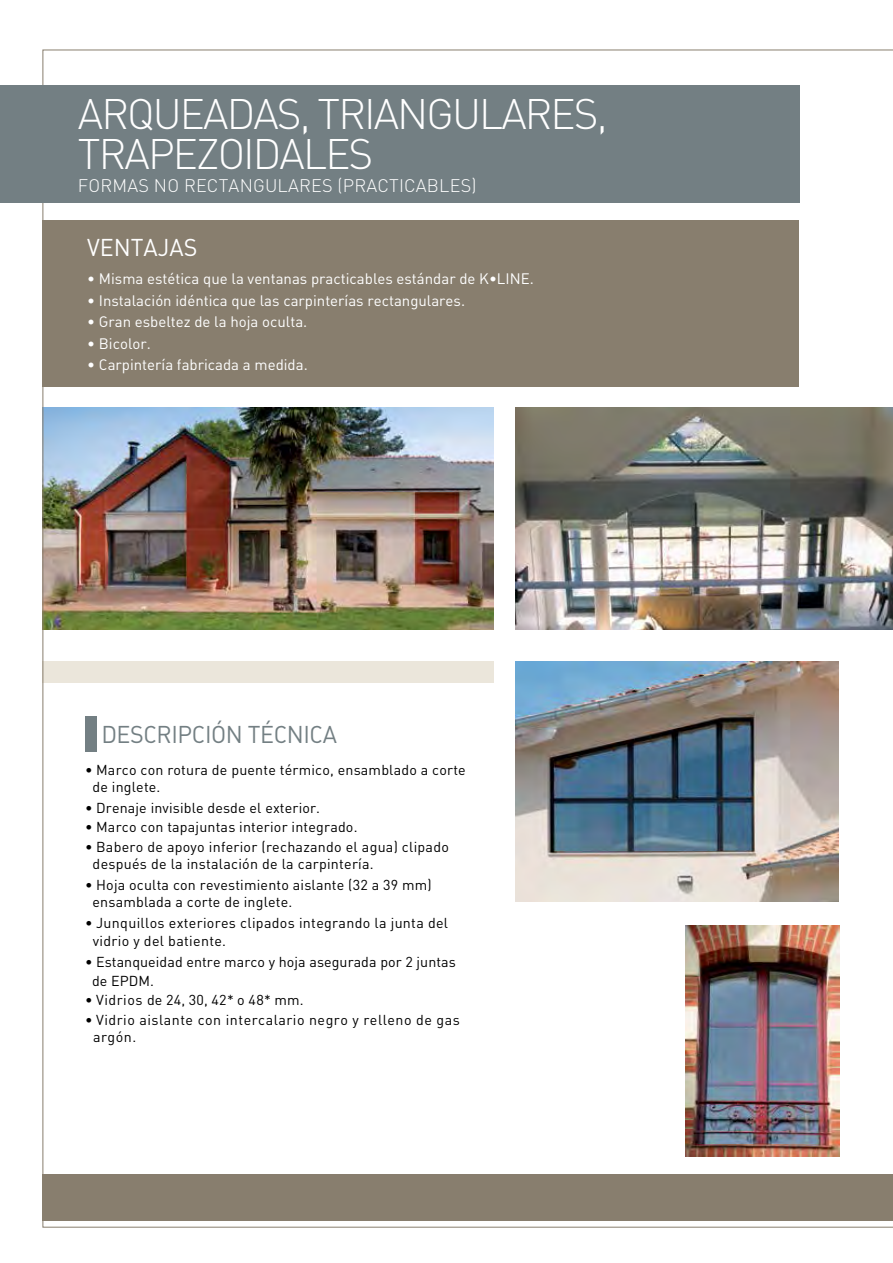
<style>
.page{position:relative;width:893px;height:1263px;background:#fff}
.page>*{position:absolute;margin:0;border:0;box-sizing:border-box;transform-origin:0 0}
.t1{font:300 42.15px/40px "DIN";letter-spacing:-.045em;color:#fff}
.t2{font:24px "DIN Regular Alternate";letter-spacing:-.02em;color:#737f83}
.t3{font:24px "DIN Regular Alternate";color:#fff}
.t4{font:300 18px "DIN";letter-spacing:.01em;color:#fff}
.t5{font:15px "DIN Regular Alternate";color:#fff}
.t6{font:14.25px/17.1px "DIN";letter-spacing:.015em;color:#000}
.t7{font:14.25px/17.1px "DIN";letter-spacing:.035em;color:#000}
</style>
<div class="page">
<img style="left:43px;top:50px;width:850px;height:1177px">
<div style="left:0;top:85px;width:799px;height:117px;background:#737f83"></div>
<h1 class="t1" style="left:78px;top:93px;width:531px">ARQUEADAS, TRIANGULARES,<br>TRAPEZOIDALES</h1>
<p class="t4" style="left:78px;top:174px;width:400px">FORMAS NO RECTANGULARES (PRACTICABLES)</p>
<h2 class="t3" style="left:87px;top:233px;width:112px">VENTAJAS</h2>
<p class="t5" style="left:87px;top:269px;width:448px">• Misma estética que la ventanas practicables estándar de K•LINE.</p>
<p class="t5" style="left:87px;top:291px;width:379px">• Instalación idéntica que las carpinterías rectangulares.</p>
<p class="t5" style="left:87px;top:312px;width:222px">• Gran esbeltez de la hoja oculta.</p>
<p class="t5" style="left:87px;top:334px;width:65px">• Bicolor.</p>
<p class="t5" style="left:87px;top:355px;width:222px">• Carpintería fabricada a medida.</p>
<h2 class="t2" style="left:101px;top:719px;width:237px">DESCRIPCIÓN TÉCNICA</h2>
<p class="t6" style="left:93px;top:761px;width:375px;text-indent:-7px">• Marco con rotura de puente térmico, ensamblado a corte de inglete.</p>
<p class="t6" style="left:85px;top:799px;width:237px">• Drenaje invisible desde el exterior.</p>
<p class="t6" style="left:85px;top:818px;width:274px">• Marco con tapajuntas interior integrado.</p>
<p class="t6" style="left:93px;top:837px;width:358px;text-indent:-8px">• Babero de apoyo inferior (rechazando el agua) clipado después de la instalación de la carpintería.</p>
<p class="t6" style="left:93px;top:876px;width:341px;text-indent:-7px">• Hoja oculta con revestimiento aislante (32 a 39 mm) ensamblada a corte de inglete.</p>
<p class="t6" style="left:93px;top:914px;width:357px;text-indent:-8px">• Junquillos exteriores clipados integrando la junta del vidrio y del batiente.</p>
<p class="t6" style="left:92px;top:952px;width:365px;line-height:19.2px;text-indent:-7px">• Estanqueidad entre marco y hoja asegurada por 2 juntas de EPDM.</p>
<p class="t7" style="left:85px;top:991px;width:220px">• Vidrios de 24, 30, 42* o 48* mm.</p>
<p class="t7" style="left:93px;top:1010px;width:368px;text-indent:-8px">• Vidrio aislante con intercalario negro y relleno de gas argón.</p>
</div>
